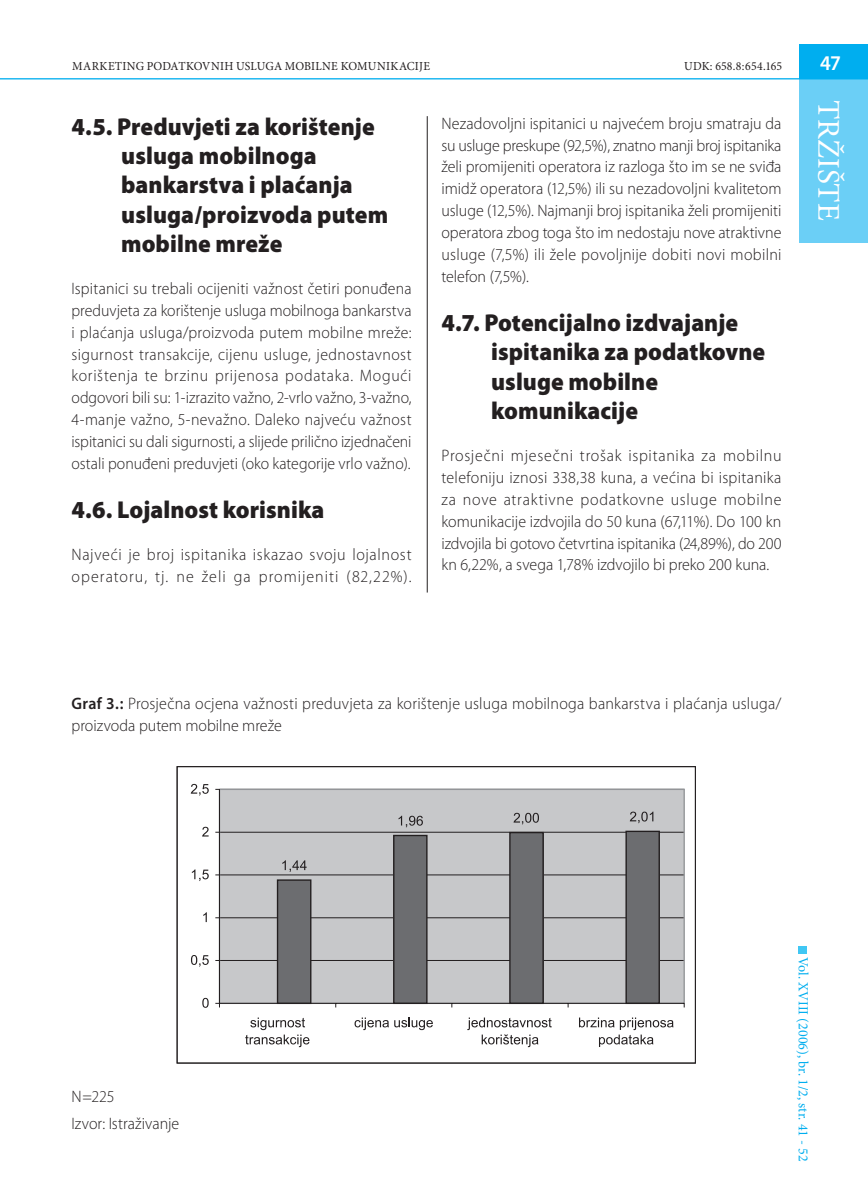
<style>
.page{position:relative;width:868px;height:1200px;background:#fff}
.page>*{position:absolute;margin:0;border:0;box-sizing:border-box;transform-origin:0 0}
.t1{font:31.5px "Minion Pro";color:#fff}
.t2{font:900 24.5px/29.4px "Myriad Pro";color:#231f20;scale:.96 1}
.t3{font:600 21px "Myriad Pro";color:#fff;scale:.96 1}
.t4{font:300 16.62px/21.9px "Myriad Pro";letter-spacing:.01em;color:#231f20;text-align:justify;scale:.96 1}
.t5{font:300 16.62px/21.9px "Myriad Pro";letter-spacing:.01em;color:#231f20;text-align:justify;scale:.95 1}
.t6{font:300 16.62px/21.9px "Myriad Pro";letter-spacing:.045em;color:#231f20;scale:.96 1}
.t7{font:14px "Minion Pro";color:#00aeef}
.t8{font:12.25px "Minion Pro";letter-spacing:.015em;color:#231f20;scale:.96 1}
.s1{font-weight:600}
</style>
<div class="page">
<div style="left:798px;top:45px;width:69px;height:35px;background:#00aeef"></div>
<div style="left:798px;top:945px;width:8px;height:8px;background:#40c7f4"></div>
<div style="left:798px;top:79px;width:69px;height:163px;background:#6bcff6"></div>
<hr style="left:0;top:78px;width:867px;height:1px;background:#00aeef">
<div style="left:219px;top:789px;width:465px;height:214px;background:#c7c8ca"></div>
<hr style="left:219px;top:960px;width:465px;height:1px;background:#231f20">
<hr style="left:219px;top:917px;width:465px;height:1px;background:#231f20">
<hr style="left:219px;top:874px;width:465px;height:1px;background:#231f20">
<hr style="left:219px;top:832px;width:465px;height:1px;background:#231f20">
<div style="left:277px;top:880px;width:33px;height:123px;background:#6c6d70"></div>
<div style="left:277px;top:879px;width:34px;height:125px;border:1px solid #231f20"></div>
<div style="left:393px;top:835px;width:33px;height:168px;background:#6c6d70"></div>
<div style="left:393px;top:835px;width:34px;height:169px;border:1px solid #231f20"></div>
<div style="left:509px;top:832px;width:34px;height:171px;background:#6c6d70"></div>
<div style="left:509px;top:832px;width:34px;height:172px;border:1px solid #231f20"></div>
<div style="left:626px;top:831px;width:33px;height:172px;background:#6c6d70"></div>
<div style="left:625px;top:830px;width:34px;height:174px;border:1px solid #231f20"></div>
<hr style="left:219px;top:789px;width:1px;height:214px;background:#231f20">
<hr style="left:219px;top:1003px;width:465px;height:1px;background:#231f20">
<svg style="left:282px;top:860px;width:24px;height:12px"></svg>
<svg style="left:398px;top:815px;width:25px;height:12px"></svg>
<svg style="left:513px;top:813px;width:26px;height:11px"></svg>
<svg style="left:629px;top:811px;width:24px;height:12px"></svg>
<svg style="left:202px;top:998px;width:6px;height:9px"></svg>
<svg style="left:191px;top:955px;width:18px;height:11px"></svg>
<svg style="left:203px;top:912px;width:4px;height:10px"></svg>
<svg style="left:192px;top:869px;width:17px;height:12px"></svg>
<svg style="left:202px;top:826px;width:6px;height:10px"></svg>
<svg style="left:191px;top:784px;width:18px;height:11px"></svg>
<svg style="left:245px;top:1017px;width:64px;height:30px"></svg>
<svg style="left:354px;top:1017px;width:78px;height:13px"></svg>
<svg style="left:467px;top:1017px;width:84px;height:30px"></svg>
<svg style="left:579px;top:1017px;width:94px;height:30px"></svg>
<div style="left:177px;top:766px;width:518px;height:297px;border:1px solid #231f20"></div>
<hr style="left:427px;top:116px;width:1px;height:476px;background:#231f20">
<p class="t8" style="left:72px;top:58px;width:374px">MARKETING PODATKOVNIH USLUGA MOBILNE KOMUNIKACIJE</p>
<h2 class="t2" style="left:121px;top:112px;width:279px;text-indent:-50px">4.5. Preduvjeti za korištenje usluga mobilnoga bankarstva i plaćanja usluga/proizvoda putem mobilne mreže</h2>
<p class="t5" style="left:71px;top:278px;width:359px">Ispitanici su trebali ocijeniti važnost četiri ponuđena preduvjeta za korištenje usluga mobilnoga bankarstva i plaćanja usluga/proizvoda putem mobilne mreže: sigurnost transakcije, cijenu usluge, jednostavnost korištenja te brzinu prijenosa podataka. Mogući odgovori bili su: 1-izrazito važno, 2-vrlo važno, 3-važno, 4-manje važno, 5-nevažno. Daleko najveću važnost ispitanici su dali sigurnosti, a slijede prilično izjednačeni ostali ponuđeni preduvjeti (oko kategorije vrlo važno).</p>
<h2 class="t2" style="left:71px;top:495px;width:265px">4.6. Lojalnost korisnika</h2>
<p class="t6" style="left:71px;top:544px;width:355px">Najveći je broj ispitanika iskazao svoju lojalnost operatoru, tj. ne želi ga promijeniti (82,22%).</p>
<p class="t8" style="left:683px;top:59px;width:104px">UDK: 658.8:654.165</p>
<p class="t3" style="left:819px;top:51px;width:23px">47</p>
<p class="t4" style="left:441px;top:112px;width:355px">Nezadovoljni ispitanici u najvećem broju smatraju da su usluge preskupe (92,5%), znatno manji broj ispitanika želi promijeniti operatora iz razloga što im se ne sviđa imidž operatora (12,5%) ili su nezadovoljni kvalitetom usluge (12,5%). Najmanji broj ispitanika želi promijeniti operatora zbog toga što im nedostaju nove atraktivne usluge (7,5%) ili žele povoljnije dobiti novi mobilni telefon (7,5%).</p>
<h2 class="t2" style="left:491px;top:308px;width:287px;text-indent:-50px">4.7. Potencijalno izdvajanje ispitanika za podatkovne usluge mobilne komunikacije</h2>
<p class="t4" style="left:441px;top:445px;width:355px">Prosječni mjesečni trošak ispitanika za mobilnu telefoniju iznosi 338,38 kuna, a većina bi ispitanika za nove atraktivne podatkovne usluge mobilne komunikacije izdvojila do 50 kuna (67,11%). Do 100 kn izdvojila bi gotovo četvrtina ispitanika (24,89%), do 200 kn 6,22%, a svega 1,78% izdvojilo bi preko 200 kuna.</p>
<h1 class="t1" style="left:847px;top:100px;width:122px;rotate:90deg">TRŽIŠTE</h1>
<p class="t4" style="left:71px;top:693px;width:740px"><span class="s1">Graf 3.:</span> Prosječna ocjena važnosti preduvjeta za korištenje usluga mobilnoga bankarstva i plaćanja usluga/ proizvoda putem mobilne mreže</p>
<p class="t4" style="left:71px;top:1083px;width:114px;line-height:26.8px">N=225<br>Izvor: Istraživanje</p>
<p class="t7" style="left:811px;top:956px;width:206px;rotate:90deg">Vol. XVIII (2006), br. 1/2, str. 41 - 52</p>
</div>
